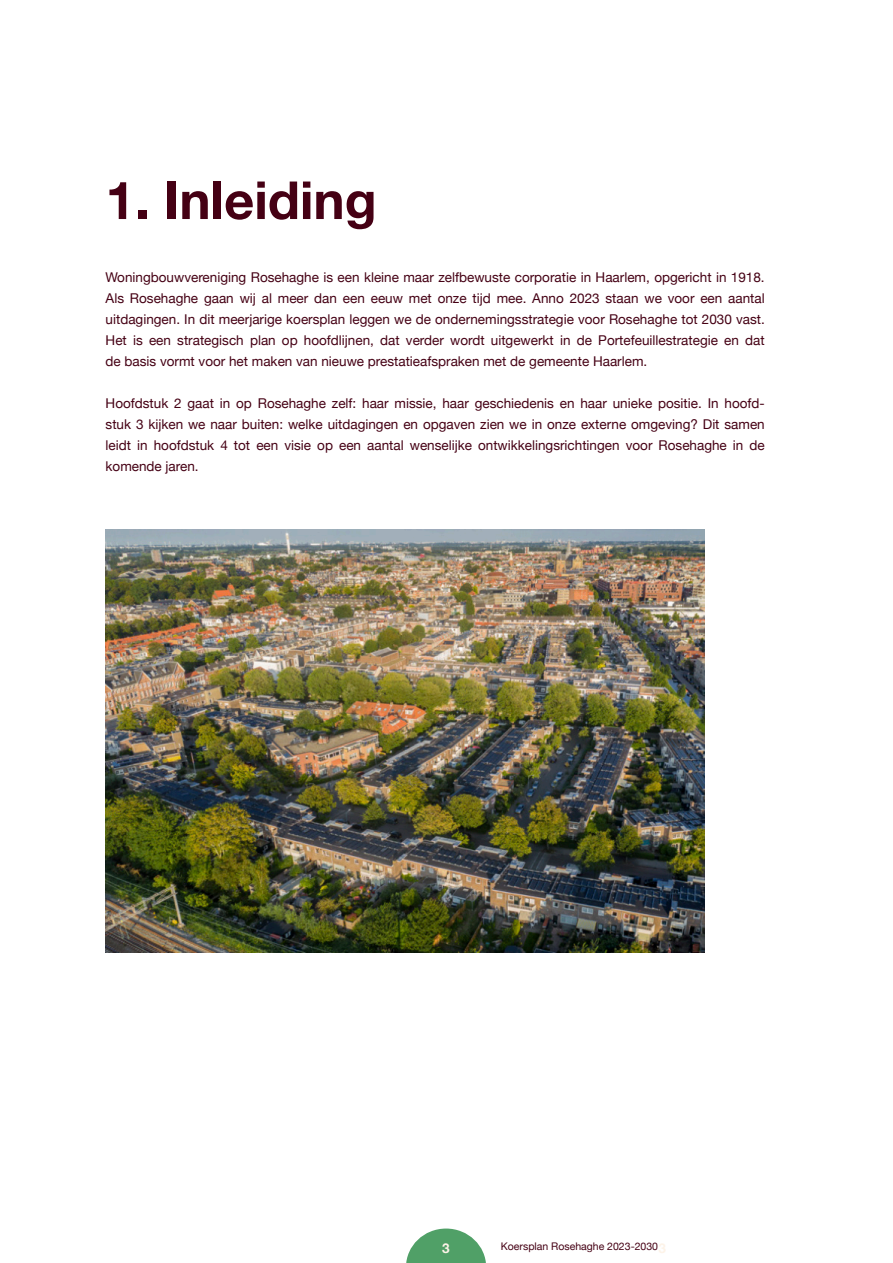
<style>
.page{position:relative;width:893px;height:1263px;background:#fff}
.page>*{position:absolute;margin:0;border:0;box-sizing:border-box;transform-origin:0 0}
.t1{font:700 52.5px "Helvetica Neue";color:#450014}
.t2{font:13.5px/21px "Helvetica Neue";color:#450014;text-align:justify}
.t3{font:700 13.5px "Helvetica Neue";color:#fdf3e8}
.t4{font:10.5px "Helvetica Neue";color:#450014}
.s1{font-weight:700;font-size:13.5px;color:#fdf3e8}
</style>
<div class="page">
<img style="left:106px;top:529px;width:599px;height:423px">
<svg style="left:406px;top:1228px;width:80px;height:35px"></svg>
<h1 class="t1" style="left:106px;top:181px;width:273px">1. Inleiding</h1>
<p class="t2" style="left:106px;top:267px;width:661px">Woningbouwvereniging Rosehaghe is een kleine maar zelfbewuste corporatie in Haarlem, opgericht in 1918.<br>Als Rosehaghe gaan wij al meer dan een eeuw met onze tijd mee. Anno 2023 staan we voor een aantal uitdagingen. In dit meerjarige koersplan leggen we de ondernemingsstrategie voor Rosehaghe tot 2030 vast.<br>Het is een strategisch plan op hoofdlijnen, dat verder wordt uitgewerkt in de Portefeuillestrategie en dat de basis vormt voor het maken van nieuwe prestatieafspraken met de gemeente Haarlem.</p>
<p class="t2" style="left:106px;top:393px;width:661px">Hoofdstuk 2 gaat in op Rosehaghe zelf: haar missie, haar geschiedenis en haar unieke positie. In hoofd&shy;stuk 3 kijken we naar buiten: welke uitdagingen en opgaven zien we in onze externe omgeving? Dit samen leidt in hoofdstuk 4 tot een visie op een aantal wenselijke ontwikkelingsrichtingen voor Rosehaghe in de komende jaren.</p>
<p class="t3" style="left:442px;top:1243px;width:9px">3</p>
<p class="t4" style="left:501px;top:1242px;width:166px">Koersplan Rosehaghe 2023-2030<span class="s1">3</span></p>
</div>
